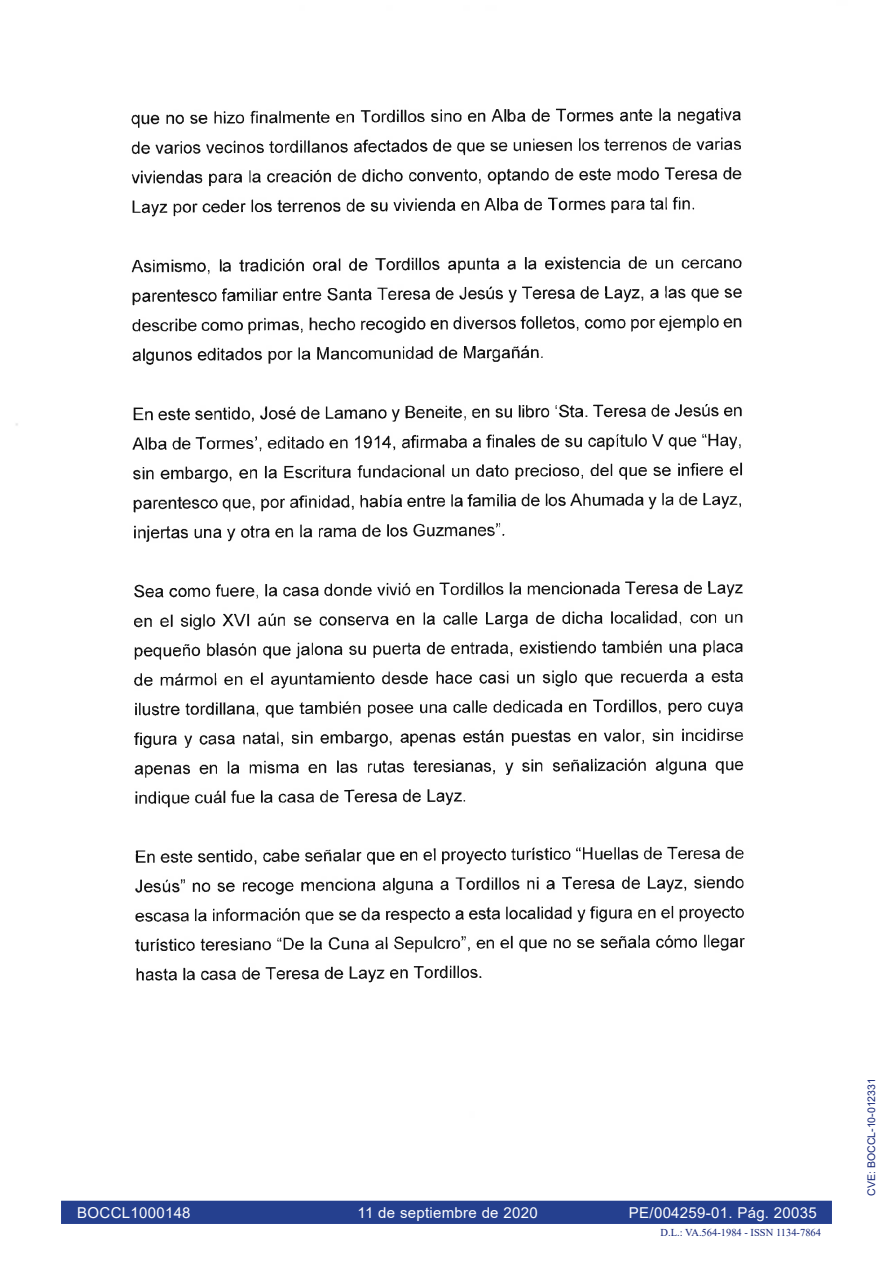
<style>
.page{position:relative;width:893px;height:1263px;background:#fff}
.page>*{position:absolute;margin:0;border:0;box-sizing:border-box;transform-origin:0 0}
.t1{font:15px "Arial";letter-spacing:.02em;color:#fff}
.t2{font:10.5px "Times New Roman";color:#132477}
.t3{font:10.5px "Arial";color:#132477}
</style>
<div class="page">
<div style="left:60px;top:1200px;width:773px;height:25px;background:#25408f"></div>
<div style="left:60px;top:1199px;width:773px;height:26px;border:2px solid #fff"></div>
<img style="left:131px;top:108px;width:614px;height:875px">
<p class="t1" style="left:77px;top:1202px;width:115px">BOCCL1000148</p>
<p class="t1" style="left:358px;top:1202px;width:182px">11 de septiembre de 2020</p>
<p class="t1" style="left:629px;top:1202px;width:189px">PE/004259-01. Pág. 20035</p>
<p class="t2" style="left:661px;top:1225px;width:162px">D.L.: VA.564-1984 - ISSN 1134-7864</p>
<p class="t3" style="left:864px;top:1195px;width:119px;rotate:-90deg">CVE: BOCCL-10-012331</p>
</div>
